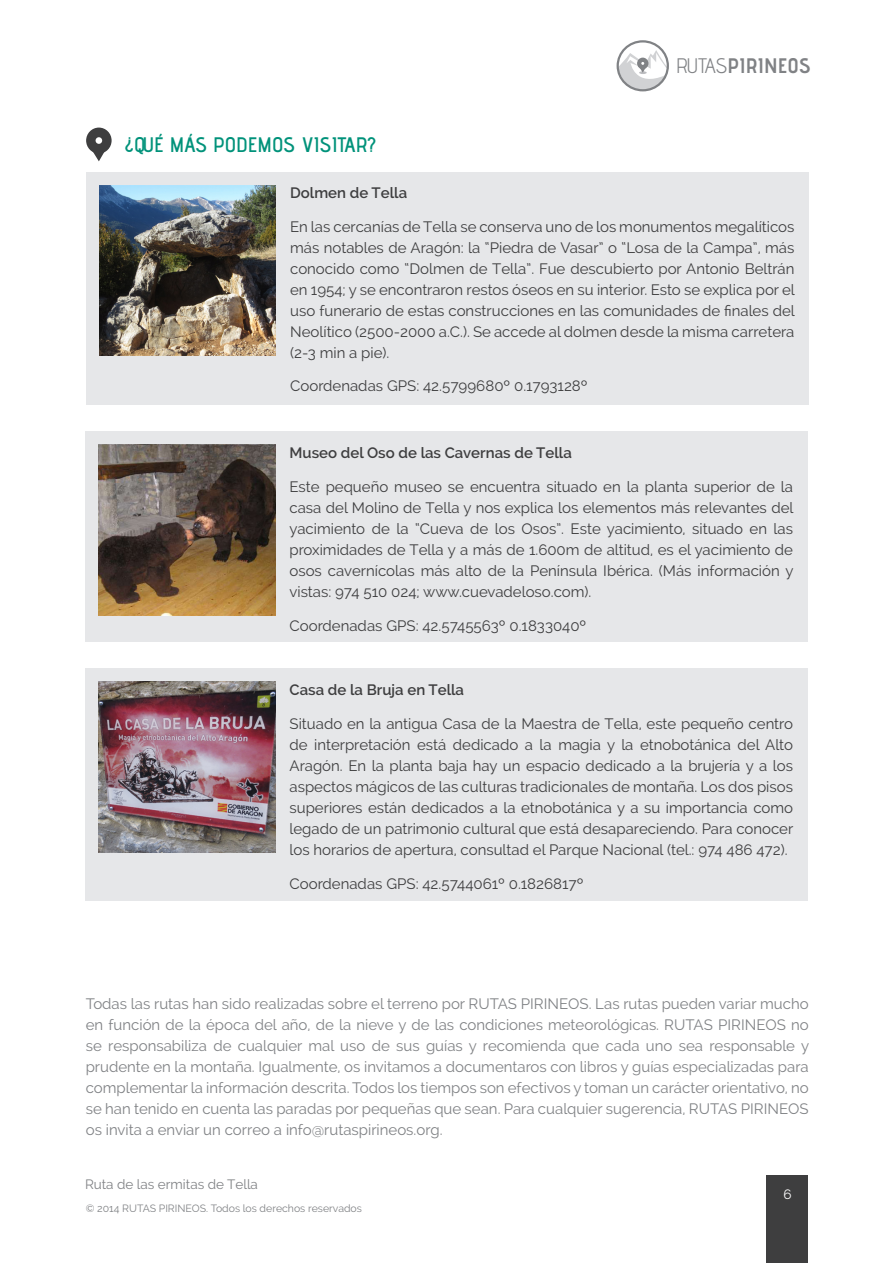
<style>
.page{position:relative;width:893px;height:1263px;background:#fff}
.page>*{position:absolute;margin:0;border:0;box-sizing:border-box;transform-origin:0 0}
.t1{font:600 21px "Advent Pro";color:#00927a}
.t2{font:700 21px "Advent Pro";color:#808285}
.Text_interior_RUTES{font:15px/21px "Raleway";color:#3e3e3f;text-align:justify}
.Text_interior_RUTES-2{font:15px/21px "Raleway";color:#808285;text-align:justify}
.Text_interior_RUTES-3{font:600 15px "Raleway";color:#3e3e3f}
.t3{font:13.5px "Raleway";color:#808285}
.t4{font:13.5px "Raleway";color:#fff}
.t5{font:10.5px "Raleway";color:#808285}
.s1{font-weight:400}
</style>
<div class="page">
<svg style="left:617px;top:40px;width:52px;height:52px"></svg>
<div style="left:767px;top:1175px;width:41px;height:88px;background:#3e3e3f"></div>
<div style="left:85px;top:431px;width:723px;height:211px;background:#e6e7e9"></div>
<img style="left:99px;top:444px;width:176px;height:171px">
<svg style="left:86px;top:128px;width:26px;height:33px"></svg>
<div style="left:86px;top:172px;width:723px;height:232px;background:#e6e7e9"></div>
<img style="left:99px;top:185px;width:177px;height:171px">
<div style="left:85px;top:668px;width:723px;height:233px;background:#e6e7e9"></div>
<img style="left:99px;top:682px;width:176px;height:170px">
<h1 class="t2" style="left:676px;top:53px;width:136px"><span class="s1">RUTAS</span>PIRINEOS</h1>
<p class="t1" style="left:124px;top:131px;width:253px">¿QUÉ MÁS PODEMOS VISITAR?</p>
<p class="Text_interior_RUTES-3" style="left:290px;top:184px;width:119px">Dolmen de Tella</p>
<p class="Text_interior_RUTES" style="left:290px;top:216px;width:506px">En las cercanías de Tella se conserva uno de los monumentos megalíticos más notables de Aragón: la “Piedra de Vasar” o “Losa de la Campa”, más conocido como “Dolmen de Tella”. Fue descubierto por Antonio Beltrán en 1954; y se encontraron restos óseos en su interior. Esto se explica por el uso funerario de estas construcciones en las comunidades de finales del Neolítico (2500-2000 a.C.). Se accede al dolmen desde la misma carretera (2-3 min a pie).</p>
<p class="Text_interior_RUTES" style="left:290px;top:375px;width:299px">Coordenadas GPS: 42.5799680º 0.1793128º</p>
<p class="Text_interior_RUTES-3" style="left:289px;top:444px;width:284px">Museo del Oso de las Cavernas de Tella</p>
<p class="Text_interior_RUTES" style="left:289px;top:476px;width:505px">Este pequeño museo se encuentra situado en la planta superior de la casa del Molino de Tella y nos explica los elementos más relevantes del yacimiento de la “Cueva de los Osos”. Este yacimiento, situado en las proximidades de Tella y a más de 1.600m de altitud, es el yacimiento de osos cavernícolas más alto de la Península Ibérica. (Más información y vistas: 974 510 024; www.cuevadeloso.com).</p>
<p class="Text_interior_RUTES" style="left:289px;top:615px;width:298px">Coordenadas GPS: 42.5745563º 0.1833040º</p>
<p class="Text_interior_RUTES-3" style="left:289px;top:681px;width:176px">Casa de la Bruja en Tella</p>
<p class="Text_interior_RUTES" style="left:289px;top:713px;width:505px">Situado en la antigua Casa de la Maestra de Tella, este pequeño centro de interpretación está dedicado a la magia y la etnobotánica del Alto Aragón. En la planta baja hay un espacio dedicado a la brujería y a los aspectos mágicos de las culturas tradicionales de montaña. Los dos pisos superiores están dedicados a la etnobotánica y a su importancia como legado de un patrimonio cultural que está desapareciendo. Para conocer los horarios de apertura, consultad el Parque Nacional (tel.: 974 486 472).</p>
<p class="Text_interior_RUTES" style="left:289px;top:873px;width:295px">Coordenadas GPS: 42.5744061º 0.1826817º</p>
<p class="Text_interior_RUTES-2" style="left:86px;top:993px;width:725px">Todas las rutas han sido realizadas sobre el terreno por RUTAS PIRINEOS. Las rutas pueden variar mucho en función de la época del año, de la nieve y de las condiciones meteorológicas. RUTAS PIRINEOS no se responsabiliza de cualquier mal uso de sus guías y recomienda que cada uno sea responsable y prudente en la montaña. Igualmente, os invitamos a documentaros con libros y guías especializadas para complementar la información descrita. Todos los tiempos son efectivos y toman un carácter orientativo, no se han tenido en cuenta las paradas por pequeñas que sean. Para cualquier sugerencia, RUTAS PIRINEOS os invita a enviar un correo a info@rutaspirineos.org.</p>
<p class="t3" style="left:85px;top:1176px;width:174px">Ruta de las ermitas de Tella</p>
<p class="t5" style="left:86px;top:1202px;width:278px">© 2014 RUTAS PIRINEOS. Todos los derechos reservados</p>
<p class="t4" style="left:783px;top:1186px;width:10px">6</p>
</div>
